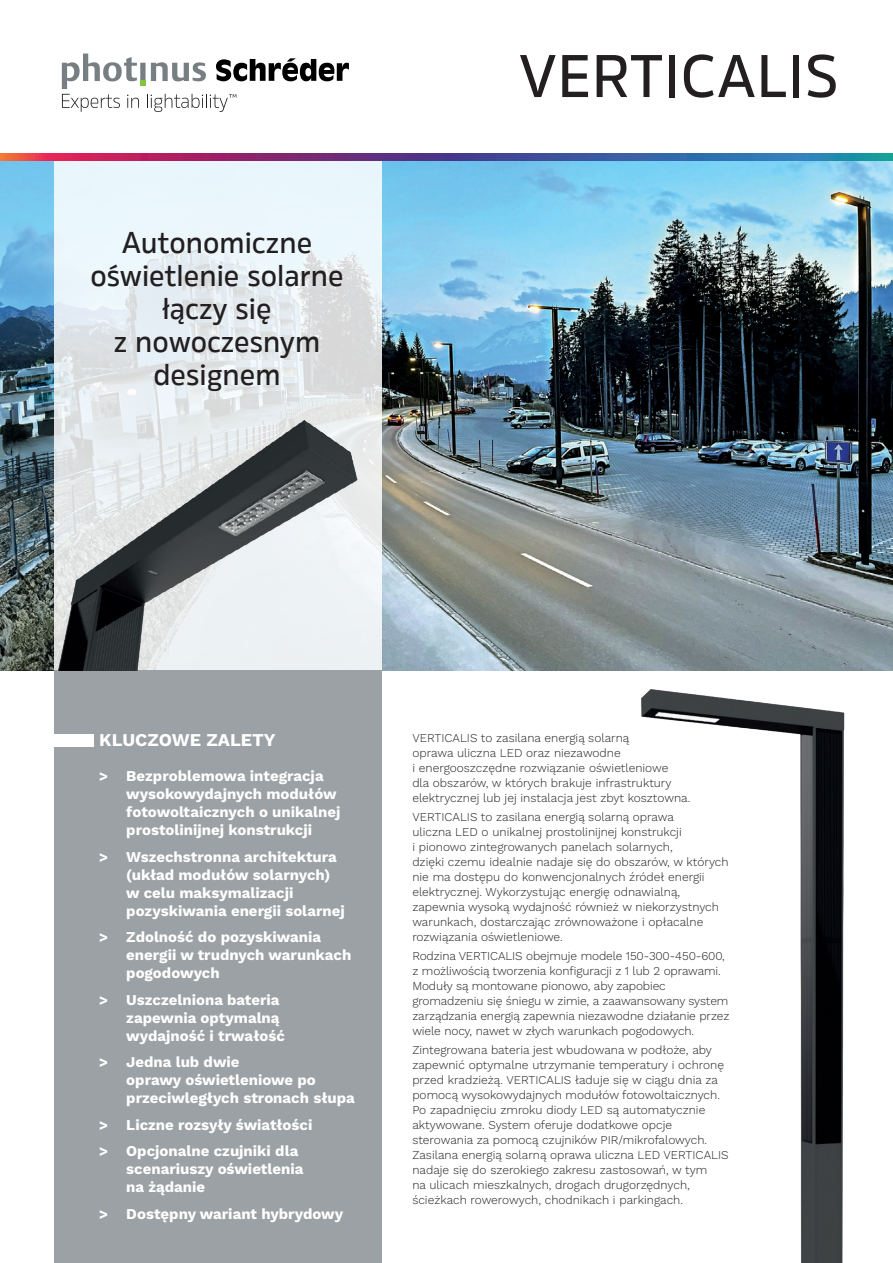
<style>
.page{position:relative;width:893px;height:1263px;background:#fff}
.page>*{position:absolute;margin:0;border:0;box-sizing:border-box;transform-origin:0 0}
.t1{font:500 60px "Rleud";letter-spacing:.015em;color:#231f20}
.t2{font:500 30px/33px "Rleud";color:#231f20;text-align:center}
.t3{font:700 18px "Work Sans";color:#fff}
.t4{font:700 15px/18px "Work Sans";color:#fff}
.t5{font:300 12px/15px "Work Sans";color:#231f20}
</style>
<div class="page">
<img style="left:0;top:160px;width:893px;height:511px">
<svg style="left:54px;top:160px;width:327px;height:222px;background:#e5edf2"></svg>
<div style="left:54px;top:670px;width:327px;height:593px;background:#9ba1a4"></div>
<img style="left:617px;top:670px;width:276px;height:593px">
<div style="left:51px;top:734px;width:42px;height:13px;background:#fff"></div>
<svg style="left:62px;top:54px;width:287px;height:58px"></svg>
<svg style="left:0;top:153px;width:893px;height:7px;background:#684986"></svg>
<img style="left:54px;top:382px;width:327px;height:289px">
<h2 class="t2" style="left:91px;top:225px;width:254px">Autonomiczne oświetlenie solarne łączy się<br>z nowoczesnym designem</h2>
<h1 class="t1" style="left:519px;top:36px;width:321px">VERTICALIS</h1>
<h3 class="t3" style="left:99px;top:726px;width:178px">KLUCZOWE ZALETY</h3>
<p class="t4" style="left:126px;top:766px;width:216px;text-indent:-27px">&gt; Bezproblemowa integracja wysokowydajnych modułów fotowoltaicznych o unikalnej prostolinijnej konstrukcji</p>
<p class="t4" style="left:126px;top:847px;width:220px;text-indent:-27px">&gt; Wszechstronna architektura (układ modułów solarnych) w celu maksymalizacji pozyskiwania energii solarnej</p>
<p class="t4" style="left:126px;top:927px;width:227px;text-indent:-27px">&gt; Zdolność do pozyskiwania energii w trudnych warunkach pogodowych</p>
<p class="t4" style="left:126px;top:990px;width:160px;text-indent:-27px">&gt; Uszczelniona bateria zapewnia optymalną wydajność i trwałość</p>
<p class="t4" style="left:126px;top:1052px;width:230px;text-indent:-27px">&gt; Jedna lub dwie<br>oprawy oświetleniowe po przeciwległych stronach słupa</p>
<p class="t4" style="left:99px;top:1111px;width:215px;line-height:26.5px">&gt; Liczne rozsyły światłości &gt; Opcjonalne czujniki dla</p>
<p class="t4" style="left:126px;top:1159px;width:179px">scenariuszy oświetlenia na żądanie</p>
<p class="t4" style="left:99px;top:1204px;width:245px">&gt; Dostępny wariant hybrydowy</p>
<p class="t5" style="left:412px;top:729px;width:280px">VERTICALIS to zasilana energią solarną<br>oprawa uliczna LED oraz niezawodne<br>i energooszczędne rozwiązanie oświetleniowe<br>dla obszarów, w których brakuje infrastruktury elektrycznej lub jej instalacja jest zbyt kosztowna.</p>
<p class="t5" style="left:412px;top:809px;width:318px">VERTICALIS to zasilana energią solarną oprawa<br>uliczna LED o unikalnej prostolinijnej konstrukcji<br>i pionowo zintegrowanych panelach solarnych,<br>dzięki czemu idealnie nadaje się do obszarów, w których nie ma dostępu do konwencjonalnych źródeł energii elektrycznej. Wykorzystując energię odnawialną, zapewnia wysoką wydajność również w niekorzystnych warunkach, dostarczając zrównoważone i opłacalne rozwiązania oświetleniowe.</p>
<p class="t5" style="left:412px;top:948px;width:319px">Rodzina VERTICALIS obejmuje modele 150-300-450-600, z możliwością tworzenia konfiguracji z 1 lub 2 oprawami.<br>Moduły są montowane pionowo, aby zapobiec gromadzeniu się śniegu w zimie, a zaawansowany system zarządzania energią zapewnia niezawodne działanie przez wiele nocy, nawet w złych warunkach pogodowych.</p>
<p class="t5" style="left:412px;top:1042px;width:318px">Zintegrowana bateria jest wbudowana w podłoże, aby zapewnić optymalne utrzymanie temperatury i ochronę przed kradzieżą. VERTICALIS ładuje się w ciągu dnia za pomocą wysokowydajnych modułów fotowoltaicznych.<br>Po zapadnięciu zmroku diody LED są automatycznie aktywowane. System oferuje dodatkowe opcje sterowania za pomocą czujników PIR/mikrofalowych.<br>Zasilana energią solarną oprawa uliczna LED VERTICALIS nadaje się do szerokiego zakresu zastosowań, w tym<br>na ulicach mieszkalnych, drogach drugorzędnych, ścieżkach rowerowych, chodnikach i parkingach.</p>
</div>
